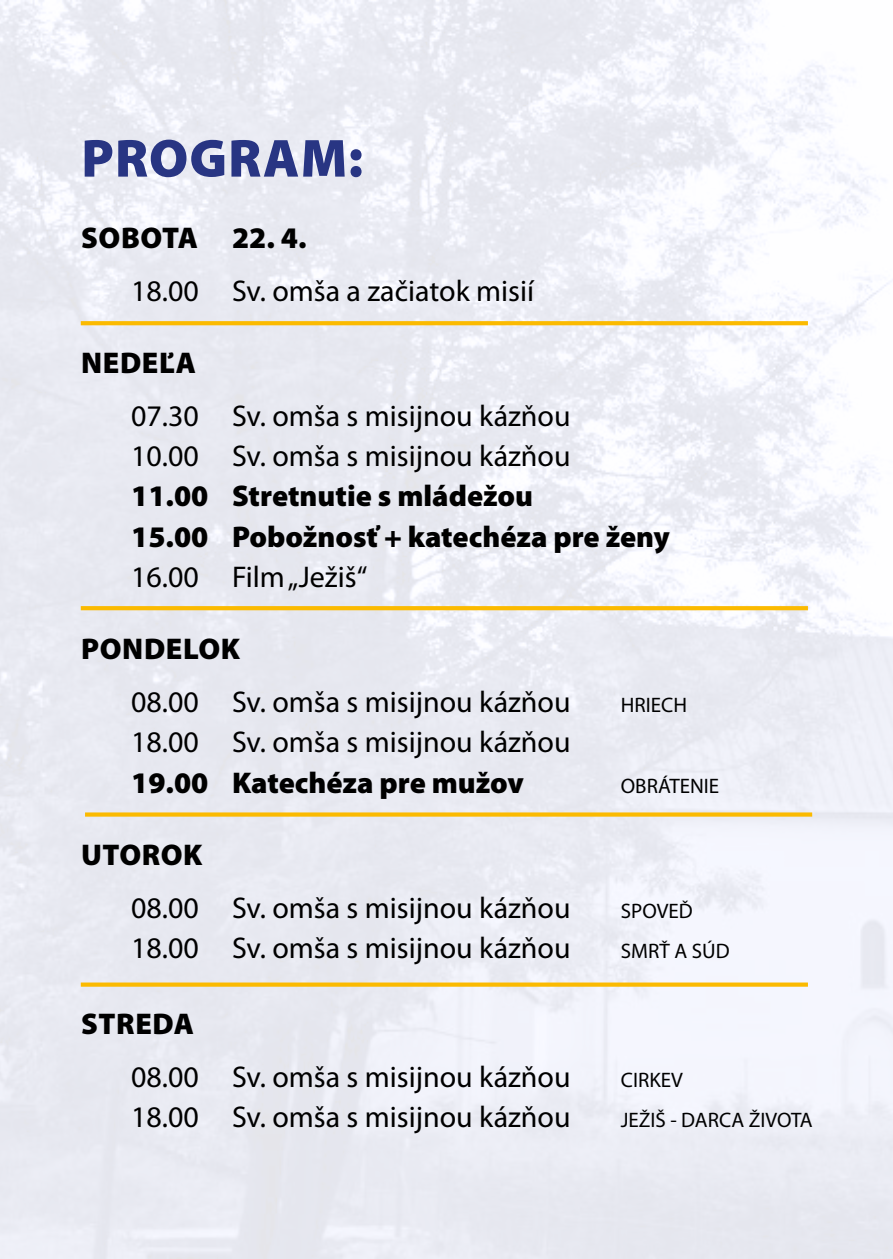
<style>
.page{position:relative;width:893px;height:1259px;background:#fff}
.page>*{position:absolute;margin:0;border:0;box-sizing:border-box;transform-origin:0 0}
.t1{font:900 54px "Myriad Pro";letter-spacing:.02em;color:#283583}
.t2{font:30px/40.2px "Myriad Pro";color:#000}
.t3{font:900 30px/40.2px "Myriad Pro";color:#000}
.t4{font:900 30px "Myriad Pro";letter-spacing:.02em;color:#000}
.t5{font:21px "Myriad Pro";color:#000}
</style>
<div class="page">
<div style="left:0;top:0;width:893px;height:1259px;background:linear-gradient(to right,#e6e7ef,#f3f4fa)"></div>
<svg style="left:81px;top:321px;width:727px;height:4px;background:#fabb07"></svg>
<svg style="left:81px;top:606px;width:727px;height:4px;background:#fabb06"></svg>
<svg style="left:85px;top:812px;width:727px;height:4px;background:#f8bf1b"></svg>
<svg style="left:81px;top:982px;width:727px;height:4px;background:#f8c020"></svg>
<h1 class="t1" style="left:81px;top:128px;width:283px">PROGRAM:</h1>
<p class="t3" style="left:81px;top:218px;width:227px">SOBOTA 22. 4.</p>
<p class="t2" style="left:131px;top:270px;width:404px">18.00 Sv. omša a začiatok misií</p>
<p class="t3" style="left:81px;top:343px;width:116px">NEDEĽA</p>
<p class="t2" style="left:131px;top:395px;width:441px">07.30 Sv. omša s misijnou kázňou<br>10.00 Sv. omša s misijnou kázňou</p>
<p class="t3" style="left:131px;top:476px;width:540px">11.00 Stretnutie s mládežou<br>15.00 Pobožnosť + katechéza pre ženy</p>
<p class="t2" style="left:131px;top:556px;width:238px">16.00 Film „Ježiš“</p>
<p class="t4" style="left:81px;top:632px;width:161px">PONDELOK</p>
<p class="t2" style="left:131px;top:681px;width:441px">08.00 Sv. omša s misijnou kázňou</p>
<p class="t5" style="left:621px;top:692px;width:68px">HRIECH</p>
<p class="t2" style="left:131px;top:721px;width:441px">18.00 Sv. omša s misijnou kázňou</p>
<p class="t3" style="left:131px;top:762px;width:394px">19.00 Katechéza pre mužov</p>
<p class="t5" style="left:621px;top:772px;width:100px">OBRÁTENIE</p>
<p class="t3" style="left:81px;top:834px;width:123px">UTOROK</p>
<p class="t2" style="left:131px;top:887px;width:441px">08.00 Sv. omša s misijnou kázňou</p>
<p class="t5" style="left:621px;top:897px;width:74px">SPOVEĎ</p>
<p class="t2" style="left:131px;top:927px;width:441px">18.00 Sv. omša s misijnou kázňou</p>
<p class="t5" style="left:621px;top:938px;width:110px">SMRŤ A SÚD</p>
<p class="t3" style="left:81px;top:1004px;width:115px">STREDA</p>
<p class="t2" style="left:131px;top:1056px;width:441px">08.00 Sv. omša s misijnou kázňou</p>
<p class="t5" style="left:621px;top:1067px;width:64px">CIRKEV</p>
<p class="t2" style="left:131px;top:1096px;width:441px">18.00 Sv. omša s misijnou kázňou</p>
<p class="t5" style="left:621px;top:1107px;width:193px">JEŽIŠ - DARCA ŽIVOTA</p>
</div>
